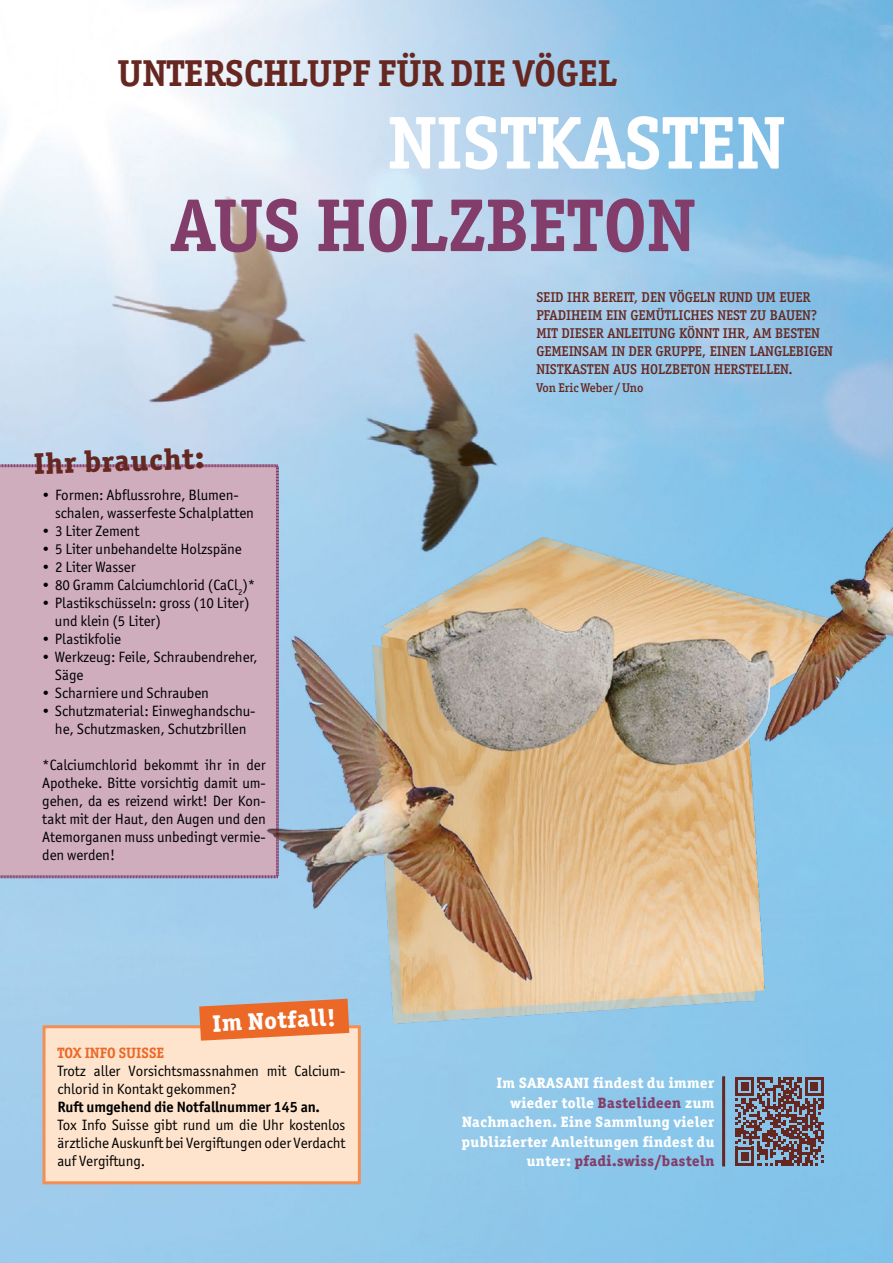
<style>
.page{position:relative;width:893px;height:1263px;background:#fff}
.page>*{position:absolute;margin:0;border:0;box-sizing:border-box;transform-origin:0 0}
.t1{font:700 75px "Officina Serif ITC Pro";color:#833d6a}
.t2{font:700 75px "Officina Serif ITC Pro";color:#fff}
.t3{font:700 37.5px "Officina Serif ITC Pro";color:#662721}
.t4{font:800 30px "Officina Serif ITC Pro";color:#662721}
.t5{font:800 24px "Officina Serif ITC Pro";color:#fff}
.t6{font:15px/18px "Officina Sans ITC Pro";letter-spacing:-.005em;color:#000}
.t7{font:800 15px/19.5px "Officina Serif ITC Pro";letter-spacing:.03em;color:#fff;text-align:right}
.t8{font:700 15px "Officina Sans ITC Pro";letter-spacing:-.005em;color:#000}
.t9{font:700 15px "Officina Serif ITC Pro";color:#ec6827}
.t10{font:500 14.25px/18px "Officina Serif ITC Pro";letter-spacing:-.005em;color:#662721}
.t11{font:500 12.75px "Officina Serif ITC Pro";color:#662721}
.s1{color:#833d6a}
</style>
<div class="page">
<img style="left:0;top:0;width:893px;height:1263px">
<div style="left:0;top:464px;width:242px;height:415px;background:#d0adbd"></div>
<hr style="left:722px;top:1076px;width:3px;height:90px;background:#662721">
<svg style="left:735px;top:1077px;width:89px;height:88px;background:#726773"></svg>
<img style="left:242px;top:429px;width:651px;height:614px">
<div style="left:44px;top:1027px;width:315px;height:156px;background:#fee4cd"></div>
<div style="left:43px;top:1025px;width:318px;height:159px;border:3px solid #f38f54"></div>
<svg style="left:199px;top:999px;width:150px;height:42px;background:#e77d49"></svg>
<h2 class="t3" style="left:118px;top:50px;width:501px">UNTERSCHLUPF FÜR DIE VÖGEL</h2>
<h1 class="t2" style="left:388px;top:97px;width:399px">NISTKASTEN</h1>
<h1 class="t1" style="left:172px;top:179px;width:525px">AUS HOLZBETON</h1>
<p class="t10" style="left:536px;top:288px;width:298px">SEID IHR BEREIT, DEN VÖGELN RUND UM EUER PFADIHEIM EIN GEMÜTLICHES NEST ZU BAUEN?<br>MIT DIESER ANLEITUNG KÖNNT IHR, AM BESTEN GEMEINSAM IN DER GRUPPE, EINEN LANGLEBIGEN NISTKASTEN AUS HOLZBETON HERSTELLEN.</p>
<p class="t11" style="left:536px;top:380px;width:108px">Von Eric Weber /Uno</p>
<h3 class="t4" style="left:33px;top:445px;width:172px;rotate:-2deg">Ihr braucht:</h3>
<p class="t6" style="left:55px;top:486px;width:201px;text-indent:-13px">• Formen: Abflussrohre, Blumen&shy;schalen, wasserfeste Schalplatten</p>
<p class="t6" style="left:42px;top:522px;width:99px">• 3 Liter Zement</p>
<p class="t6" style="left:42px;top:540px;width:201px">• 5 Liter unbehandelte Holzspäne</p>
<p class="t6" style="left:42px;top:558px;width:95px">• 2 Liter Wasser</p>
<p class="t6" style="left:42px;top:576px;width:215px">• 80 Gramm Calciumchlorid (CaCl<sub>2</sub>)*</p>
<p class="t6" style="left:55px;top:594px;width:196px;text-indent:-13px">• Plastikschüsseln: gross (10 Liter) und klein (5 Liter)</p>
<p class="t6" style="left:42px;top:630px;width:80px">• Plastikfolie</p>
<p class="t6" style="left:55px;top:648px;width:204px;text-indent:-13px">• Werkzeug: Feile, Schraubendreher,<br>Säge</p>
<p class="t6" style="left:42px;top:684px;width:168px">• Scharniere und Schrauben</p>
<p class="t6" style="left:42px;top:702px;width:215px;text-align:center">• Schutzmaterial: Einweghandschu&shy;he, Schutzmasken, Schutzbrillen</p>
<p class="t6" style="left:42px;top:756px;width:225px;text-align:justify">*Calciumchlorid bekommt ihr in der Apotheke. Bitte vorsichtig damit um&shy;gehen, da es reizend wirkt! Der Kon&shy;takt mit der Haut, den Augen und den Atemorganen muss unbedingt vermie&shy;den werden!</p>
<h3 class="t5" style="left:212px;top:1008px;width:125px;rotate:-3deg">Im Notfall!</h3>
<p class="t9" style="left:57px;top:1044px;width:108px">TOX INFO SUISSE</p>
<p class="t6" style="left:57px;top:1062px;width:289px">Trotz aller Vorsichtsmassnahmen mit Calcium&shy;chlorid in Kontakt gekommen?</p>
<p class="t8" style="left:57px;top:1098px;width:264px">Ruft umgehend die Notfallnummer 145 an.</p>
<p class="t6" style="left:57px;top:1116px;width:290px;text-align:justify">Tox Info Suisse gibt rund um die Uhr kostenlos ärztliche Auskunft bei Vergiftungen oder Verdacht auf Vergiftung.</p>
<p class="t7" style="left:462px;top:1073px;width:254px">Im SARASANI findest du immer wieder tolle <span class="s1">Bastelideen</span> zum<br>Nachmachen. Eine Sammlung vieler publizierter Anleitungen findest du unter: <span class="s1">pfadi.swiss/basteln</span></p>
</div>
